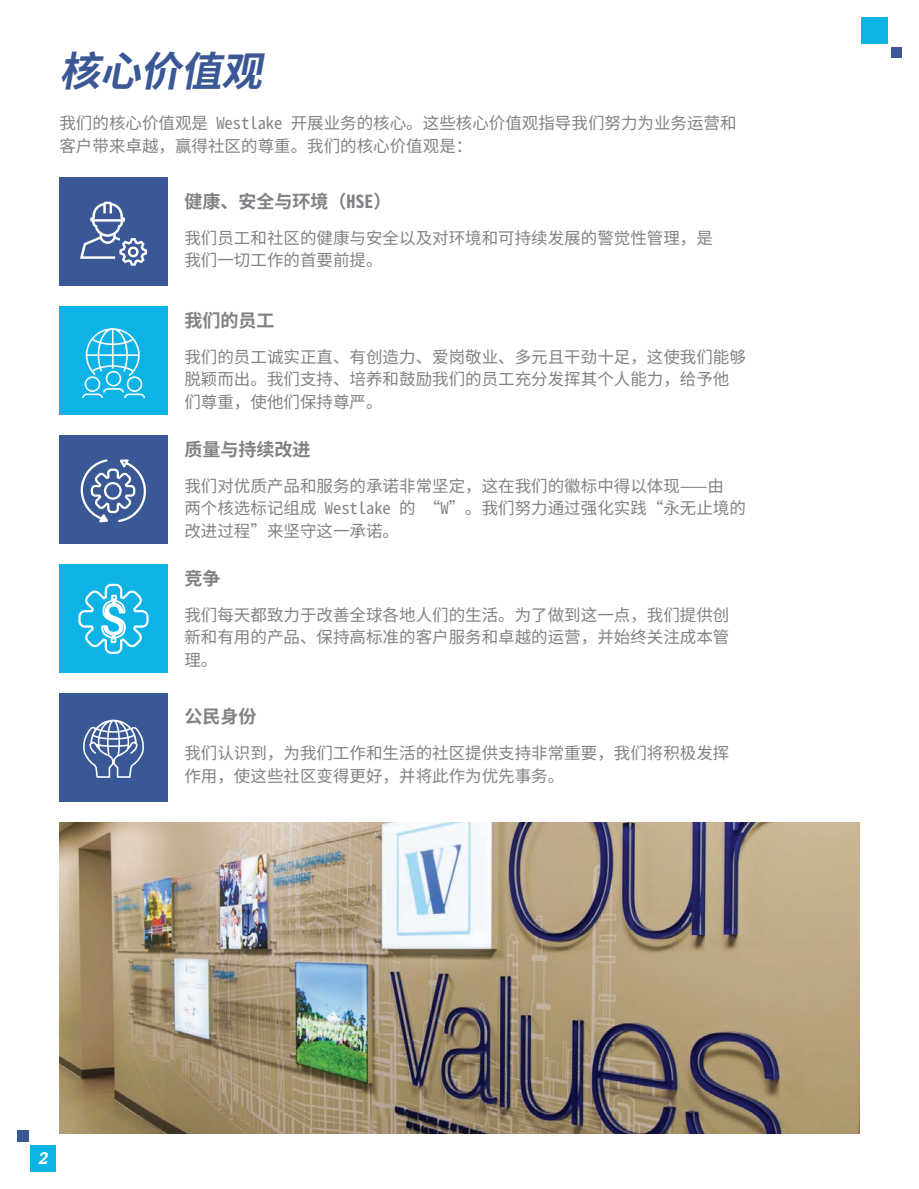
<style>
.page{position:relative;width:919px;height:1189px;background:#fff}
.page>*{position:absolute;margin:0;border:0;box-sizing:border-box;transform-origin:0 0}
.Sustain_Chapter_Head{font:italic 700 40.5px "Noto Sans Mono CJ Ksc";color:#3a5896}
.Sustain_Body_Headlin{font:700 18px "Noto Sans Mono CJ Ksc";color:#808285}
.Sustain_Body{font:16.5px/22.5px "Noto Sans Mono CJ Ksc";color:#808285}
.t1{font:italic 700 16.5px "Roboto Slab";color:#fff}
</style>
<div class="page">
<div style="left:59px;top:435px;width:108px;height:108px;background:#3a5896"></div>
<svg style="left:80px;top:459px;width:66px;height:63px"></svg>
<div style="left:59px;top:564px;width:108px;height:108px;background:#0eb3e6"></div>
<svg style="left:78px;top:583px;width:70px;height:70px"></svg>
<div style="left:59px;top:693px;width:108px;height:108px;background:#3a5896"></div>
<svg style="left:83px;top:719px;width:61px;height:58px"></svg>
<div style="left:59px;top:178px;width:108px;height:108px;background:#3a5896"></div>
<svg style="left:80px;top:202px;width:67px;height:64px"></svg>
<div style="left:59px;top:306px;width:108px;height:108px;background:#0eb3e6"></div>
<svg style="left:82px;top:328px;width:63px;height:70px"></svg>
<img style="left:59px;top:822px;width:800px;height:311px">
<div style="left:30px;top:1144px;width:26px;height:27px;background:#0eb3e6"></div>
<div style="left:17px;top:1130px;width:11px;height:11px;background:#3a5896"></div>
<div style="left:861px;top:18px;width:26px;height:26px;background:#0eb3e6"></div>
<div style="left:890px;top:47px;width:11px;height:11px;background:#3a5896"></div>
<p class="Sustain_Chapter_Head" style="left:59px;top:49px;width:224px">核心价值观</p>
<p class="Sustain_Body" style="left:59px;top:112px;width:678px">我们的核心价值观是 Westlake 开展业务的核心。这些核心价值观指导我们努力为业务运营和客户带来卓越，赢得社区的尊重。我们的核心价值观是：</p>
<p class="Sustain_Body_Headlin" style="left:184px;top:191px;width:209px">健康、安全与环境（HSE）</p>
<p class="Sustain_Body" style="left:184px;top:227px;width:529px">我们员工和社区的健康与安全以及对环境和可持续发展的警觉性管理，是我们一切工作的首要前提。</p>
<p class="Sustain_Body_Headlin" style="left:184px;top:310px;width:91px">我们的员工</p>
<p class="Sustain_Body" style="left:184px;top:345px;width:562px">我们的员工诚实正直、有创造力、爱岗敬业、多元且干劲十足，这使我们能够脱颖而出。我们支持、培养和鼓励我们的员工充分发挥其个人能力，给予他们尊重，使他们保持尊严。</p>
<p class="Sustain_Body_Headlin" style="left:184px;top:439px;width:127px">质量与持续改进</p>
<p class="Sustain_Body" style="left:184px;top:474px;width:562px">我们对优质产品和服务的承诺非常坚定，这在我们的徽标中得以体现——由<br>两个核选标记组成 Westlake 的 “W”。我们努力通过强化实践“永无止境的改进过程”来坚守这一承诺。</p>
<p class="Sustain_Body_Headlin" style="left:184px;top:568px;width:37px">竞争</p>
<p class="Sustain_Body" style="left:184px;top:603px;width:546px">我们每天都致力于改善全球各地人们的生活。为了做到这一点，我们提供创</p>
<p class="Sustain_Body" style="left:184px;top:626px;width:546px">新和有用的产品、保持高标准的客户服务和卓越的运营，并始终关注成本管理。</p>
<p class="Sustain_Body_Headlin" style="left:184px;top:706px;width:73px">公民身份</p>
<p class="Sustain_Body" style="left:184px;top:742px;width:546px">我们认识到，为我们工作和生活的社区提供支持非常重要，我们将积极发挥作用，使这些社区变得更好，并将此作为优先事务。</p>
<p class="t1" style="left:38px;top:1146px;width:15px">2</p>
</div>
